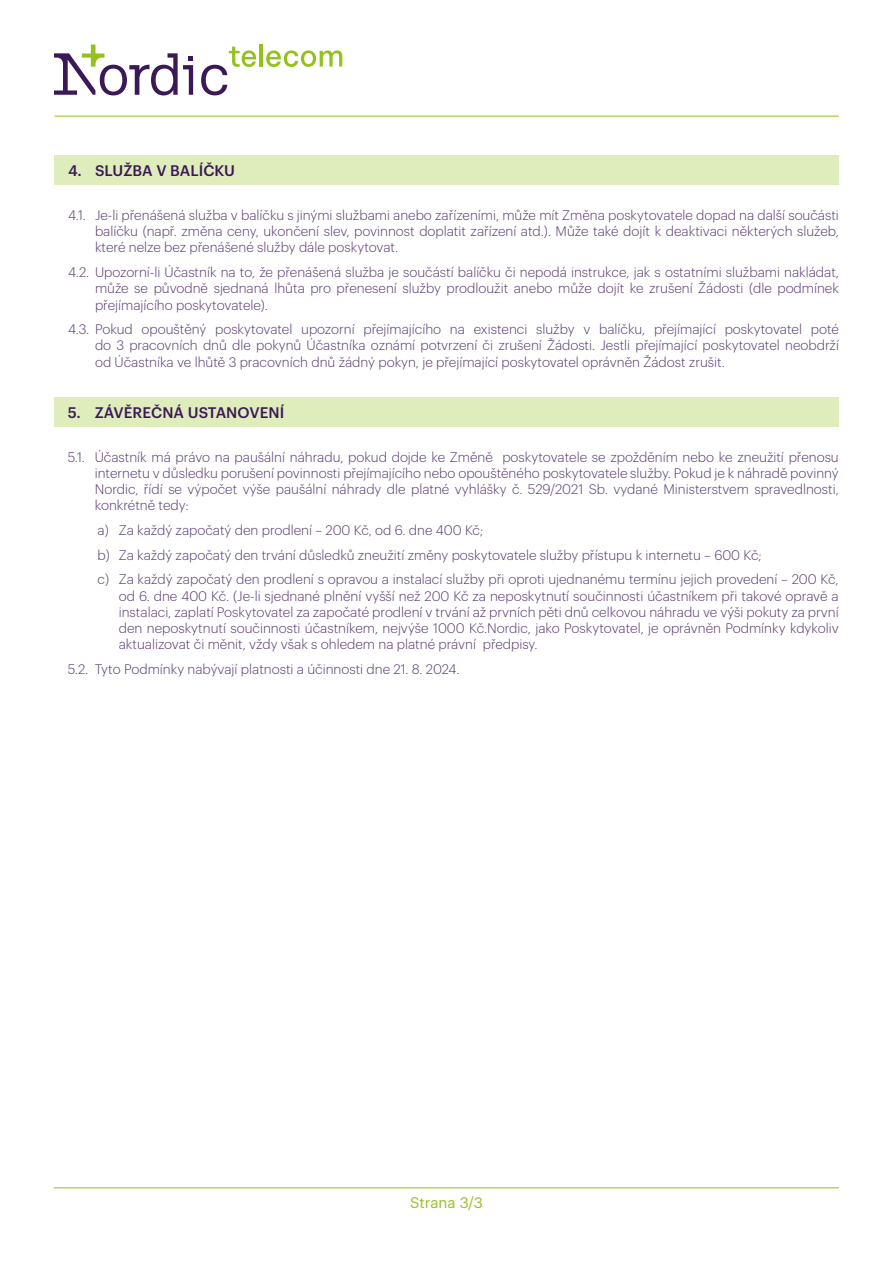
<style>
.page{position:relative;width:893px;height:1263px;background:#fff}
.page>*{position:absolute;margin:0;border:0;box-sizing:border-box;transform-origin:0 0}
.t1{font:500 15px "Graphik";letter-spacing:.005em;color:#3b1857}
.t2{font:15px "Graphik";color:#95c11f}
.t3{font:300 13.5px/16.2px "Graphik";color:#57376e;text-align:justify}
</style>
<div class="page">
<svg style="left:266px;top:50px;width:76px;height:17px"></svg>
<hr style="left:259px;top:44px;width:4px;height:23px;background:#95c11f">
<svg style="left:54px;top:45px;width:139px;height:50px"></svg>
<svg style="left:201px;top:47px;width:56px;height:48px"></svg>
<hr style="left:55px;top:115px;width:784px;height:2px;background:#95c11f">
<hr style="left:54px;top:1187px;width:785px;height:1px;background:#95c11f">
<div style="left:54px;top:155px;width:785px;height:30px;background:#dfecbc"></div>
<div style="left:54px;top:397px;width:785px;height:30px;background:#dfecbc"></div>
<p class="t1" style="left:68px;top:159px;width:169px">4. SLUŽBA V BALÍČKU</p>
<p class="t3" style="left:95px;top:206px;width:745px;text-indent:-27px">4.1. Je-li přenášená služba v balíčku s jinými službami anebo zařízeními, může mít Změna poskytovatele dopad na další součásti balíčku (např. změna ceny, ukončení slev, povinnost doplatit zařízení atd.). Může také dojít k deaktivaci některých služeb, které nelze bez přenášené služby dále poskytovat.</p>
<p class="t3" style="left:95px;top:263px;width:745px;text-indent:-27px">4.2. Upozorní-li Účastník na to, že přenášená služba je součástí balíčku či nepodá instrukce, jak s ostatními službami nakládat, může se původně sjednaná lhůta pro přenesení služby prodloužit anebo může dojít ke zrušení Žádosti (dle podmínek přejímajícího poskytovatele).</p>
<p class="t3" style="left:95px;top:320px;width:745px;text-indent:-27px">4.3. Pokud opouštěný poskytovatel upozorní přejímajícího na existenci služby v balíčku, přejímající poskytovatel poté do 3 pracovních dnů dle pokynů Účastníka oznámí potvrzení či zrušení Žádosti. Jestli přejímající poskytovatel neobdrží od Účastníka ve lhůtě 3 pracovních dnů žádný pokyn, je přejímající poskytovatel oprávněn Žádost zrušit.</p>
<p class="t1" style="left:68px;top:401px;width:218px">5. ZÁVĚREČNÁ USTANOVENÍ</p>
<p class="t3" style="left:95px;top:448px;width:745px;text-indent:-27px">5.1. Účastník má právo na paušální náhradu, pokud dojde ke Změně poskytovatele se zpožděním nebo ke zneužití přenosu internetu v důsledku porušení povinnosti přejímajícího nebo opouštěného poskytovatele služby. Pokud je k náhradě povinný Nordic, řídí se výpočet výše paušální náhrady dle platné vyhlášky č. 529/2021 Sb. vydané Ministerstvem spravedlnosti, konkrétně tedy:</p>
<p class="t3" style="left:98px;top:517px;width:743px;line-height:24.8px;text-align:left">a) Za každý započatý den prodlení – 200 Kč, od 6. dne 400 Kč;<br>b) Za každý započatý den trvání důsledků zneužití změny poskytovatele služby přístupu k internetu – 600 Kč;<br>c) Za každý započatý den prodlení s opravou a instalací služby při oproti ujednanému termínu jejich provedení – 200 Kč,</p>
<p class="t3" style="left:119px;top:587px;width:721px">od 6. dne 400 Kč. (Je-li sjednané plnění vyšší než 200 Kč za neposkytnutí součinnosti účastníkem při takové opravě a instalaci, zaplatí Poskytovatel za započaté prodlení v trvání až prvních pěti dnů celkovou náhradu ve výši pokuty za první den neposkytnutí součinnosti účastníkem, nejvýše 1000 Kč.Nordic, jako Poskytovatel, je oprávněn Podmínky kdykoliv aktualizovat či měnit, vždy však s ohledem na platné právní předpisy.</p>
<p class="t3" style="left:68px;top:660px;width:393px">5.2. Tyto Podmínky nabývají platnosti a účinnosti dne 21. 8. 2024.</p>
<p class="t2" style="left:410px;top:1191px;width:74px">Strana 3/3</p>
</div>
